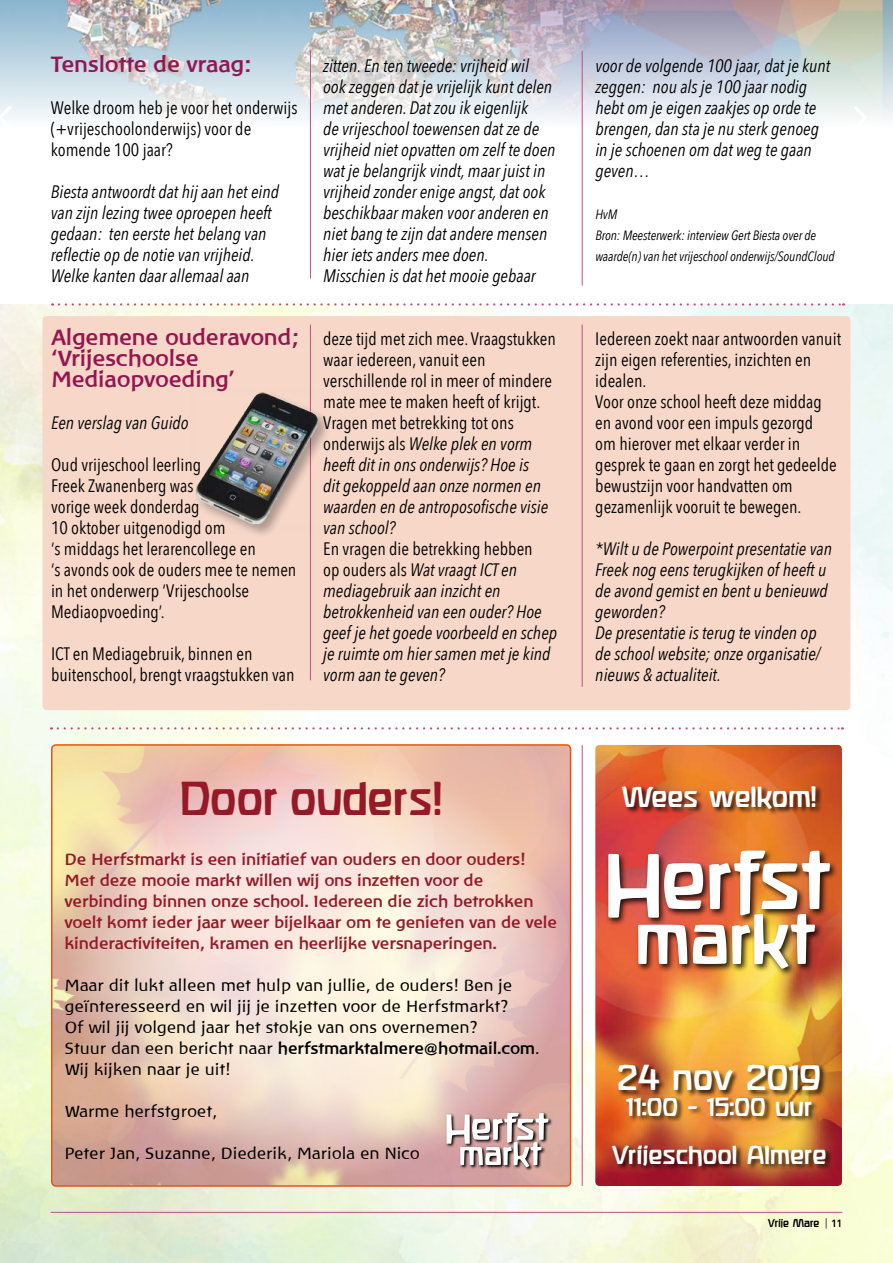
<style>
.page{position:relative;width:893px;height:1263px;background:#fff}
.page>*{position:absolute;margin:0;border:0;box-sizing:border-box;transform-origin:0 0}
.t1{font:700 43.5px "Roggenkamp";color:#951927}
.t2{font:700 33px "Roggenkamp";color:#fff}
.t3{font:700 27px "Roggenkamp";color:#fff}
.t4{font:700 24px "Roggenkamp";color:#fff}
.t5{font:700 22.5px/21px "Baar Philos";color:#951550}
.t6{font:italic 18px/21px "Avenir Next Condensed";color:#000}
.t7{font:18px/21px "Avenir Next Condensed";color:#000}
.t8{font:16.5px/21px "Baar Philos";color:#000}
.t9{font:700 16.5px/21px "Baar Philos";color:#951927}
.t10{font:italic 13.5px/21px "Avenir Next Condensed";letter-spacing:-.01em;color:#000}
.t11{font:700 10.5px "Roggenkamp";color:#000;scale:.95 1}
.s1{font-style:italic}
.s2{font-style:normal}
.s3{font-weight:700}
.s4{font-family:"Avenir Next Condensed";font-weight:400}
.s5{font-family:"Avenir Next Condensed";font-weight:600}
</style>
<div class="page">
<img style="left:0;top:305px;width:893px;height:958px">
<div style="left:43px;top:316px;width:807px;height:394px;background:#f6d7c8;border-radius:4px"></div>
<img style="left:0;top:0;width:893px;height:150px">
<hr style="left:582px;top:745px;width:1px;height:440px;background:#c14f81">
<img style="left:595px;top:745px;width:247px;height:441px">
<div style="left:606px;top:848px;width:232px;height:129px;background:#000;opacity:.85"></div>
<img style="left:608px;top:850px;width:222px;height:119px">
<div style="left:612px;top:1144px;width:221px;height:29px;background:#000;opacity:.75"></div>
<div style="left:617px;top:1064px;width:210px;height:58px;background:#000;opacity:.75"></div>
<div style="left:621px;top:785px;width:201px;height:31px;background:#000;opacity:.75"></div>
<img style="left:54px;top:745px;width:517px;height:441px">
<div style="left:51px;top:744px;width:520px;height:443px;border:2px solid #e85412;border-radius:4px"></div>
<svg style="left:65px;top:751px;width:498px;height:428px;background:#f0d6c9"></svg>
<svg style="left:445px;top:1112px;width:108px;height:59px"></svg>
<svg style="left:446px;top:1113px;width:102px;height:54px"></svg>
<hr style="left:51px;top:1212px;width:791px;height:1px;background:#c14f81">
<svg style="left:58px;top:727px;width:785px;height:2px"></svg>
<hr style="left:310px;top:51px;width:1px;height:227px;background:#c14f81">
<hr style="left:582px;top:51px;width:1px;height:234px;background:#c14f81">
<svg style="left:59px;top:303px;width:785px;height:3px"></svg>
<hr style="left:310px;top:325px;width:1px;height:355px;background:#c14f81">
<hr style="left:582px;top:325px;width:1px;height:361px;background:#c14f81">
<div style="left:194px;top:390px;width:138px;height:149px;background:#000;opacity:.3"></div>
<img style="left:194px;top:390px;width:123px;height:144px">
<p class="t5" style="left:51px;top:54px;width:201px">Tenslotte de vraag:</p>
<p class="t7" style="left:51px;top:96px;width:248px">Welke droom heb je voor het onderwijs (+vrijeschoolonderwijs) voor de komende 100 jaar?</p>
<p class="t6" style="left:51px;top:181px;width:230px">Biesta antwoordt dat hij aan het eind van zijn lezing twee oproepen heeft gedaan: ten eerste het belang van reflectie op de notie van vrijheid.<br>Welke kanten daar allemaal aan</p>
<p class="t5" style="left:51px;top:327px;width:248px">Algemene ouderavond; ‘Vrijeschoolse<br>Mediaopvoeding’</p>
<p class="t6" style="left:51px;top:412px;width:139px">Een verslag van Guido</p>
<p class="t7" style="left:51px;top:453px;width:247px">Oud vrijeschool leerling<br>Freek Zwanenberg was<br>vorige week donderdag<br>10 oktober uitgenodigd om<br>‘s middags het lerarencollege en<br>‘s avonds ook de ouders mee te nemen in het onderwerp ‘Vrijeschoolse<br>Mediaopvoeding’.</p>
<p class="t7" style="left:51px;top:642px;width:245px">ICT en Mediagebruik, binnen en buitenschool, brengt vraagstukken van</p>
<p class="t6" style="left:323px;top:55px;width:234px">zitten. En ten tweede: vrijheid wil ook zeggen dat je vrijelijk kunt delen met anderen. Dat zou ik eigenlijk<br>de vrijeschool toewensen dat ze de vrijheid niet opvatten om zelf te doen wat je belangrijk vindt, maar juist in vrijheid zonder enige angst, dat ook beschikbaar maken voor anderen en niet bang te zijn dat andere mensen hier iets anders mee doen.<br>Misschien is dat het mooie gebaar</p>
<p class="t6" style="left:595px;top:55px;width:236px">voor de volgende 100 jaar, dat je kunt zeggen: nou als je 100 jaar nodig hebt om je eigen zaakjes op orde te brengen, dan sta je nu sterk genoeg in je schoenen om dat weg te gaan geven…</p>
<p class="t10" style="left:595px;top:204px;width:241px">HvM<br>Bron: Meesterwerk: interview Gert Biesta over de waarde(n) van het vrijeschool onderwijs/SoundCloud</p>
<p class="t7" style="left:323px;top:327px;width:234px">deze tijd met zich mee. Vraagstukken waar iedereen, vanuit een verschillende rol in meer of mindere mate mee te maken heeft of krijgt.<br>Vragen met betrekking tot ons onderwijs als <span class="s1">Welke plek en vorm heeft dit in ons onderwijs? Hoe is<br>dit gekoppeld aan onze normen en waarden en de antroposofische visie van school?</span></p>
<p class="t6" style="left:323px;top:538px;width:236px"><span class="s2">En vragen die betrekking hebben<br>op ouders als</span> Wat vraagt ICT en mediagebruik aan inzicht en betrokkenheid van een ouder? Hoe geef je het goede voorbeeld en schep je ruimte om hier samen met je kind vorm aan te geven?</p>
<p class="t7" style="left:595px;top:327px;width:247px">Iedereen zoekt naar antwoorden vanuit zijn eigen referenties, inzichten en idealen.<br>Voor onze school heeft deze middag en avond voor een impuls gezorgd<br>om hierover met elkaar verder in gesprek te gaan en zorgt het gedeelde bewustzijn voor handvatten om gezamenlijk vooruit te bewegen.</p>
<p class="t6" style="left:595px;top:538px;width:238px">*Wilt u de Powerpoint presentatie van<br>Freek nog eens terugkijken of heeft u de avond gemist en bent u benieuwd geworden?<br>De presentatie is terug te vinden op de school website; onze organisatie/ nieuws &amp; actualiteit.</p>
<h1 class="t1" style="left:180px;top:771px;width:265px">Door ouders!</h1>
<h3 class="t3" style="left:621px;top:780px;width:197px">Wees welkom!</h3>
<p class="t9" style="left:65px;top:849px;width:494px">De Herfstmarkt is een initiatief van ouders en door ouders!<br>Met deze mooie markt willen wij ons inzetten voor de verbinding binnen onze school. Iedereen die zich betrokken voelt komt ieder jaar weer bijelkaar om te genieten van de vele kinderactiviteiten, kramen en heerlijke versnaperingen.</p>
<p class="t8" style="left:65px;top:975px;width:476px">Maar dit lukt alleen met hulp van jullie, de ouders! Ben je geïnteresseerd en wil jij je inzetten voor de Herfstmarkt?<br>Of wil jij volgend jaar het stokje van ons overnemen?<br>Stuur dan een bericht naar <span class="s3">herfstmarktalmere@hotmail.com</span>.<br>Wij kijken naar je uit!</p>
<p class="t8" style="left:65px;top:1101px;width:154px">Warme herfstgroet,</p>
<p class="t8" style="left:65px;top:1143px;width:357px">Peter Jan, Suzanne, Diederik, Mariola en Nico</p>
<h2 class="t2" style="left:617px;top:1057px;width:205px">24 nov 2019</h2>
<h3 class="t4" style="left:626px;top:1091px;width:188px">11:00 - 15:00 uur</h3>
<h3 class="t4" style="left:612px;top:1140px;width:216px">Vrijeschool Almere</h3>
<p class="t11" style="left:768px;top:1216px;width:79px">Vrije Mare <span class="s4">|</span> <span class="s5">11</span></p>
</div>
